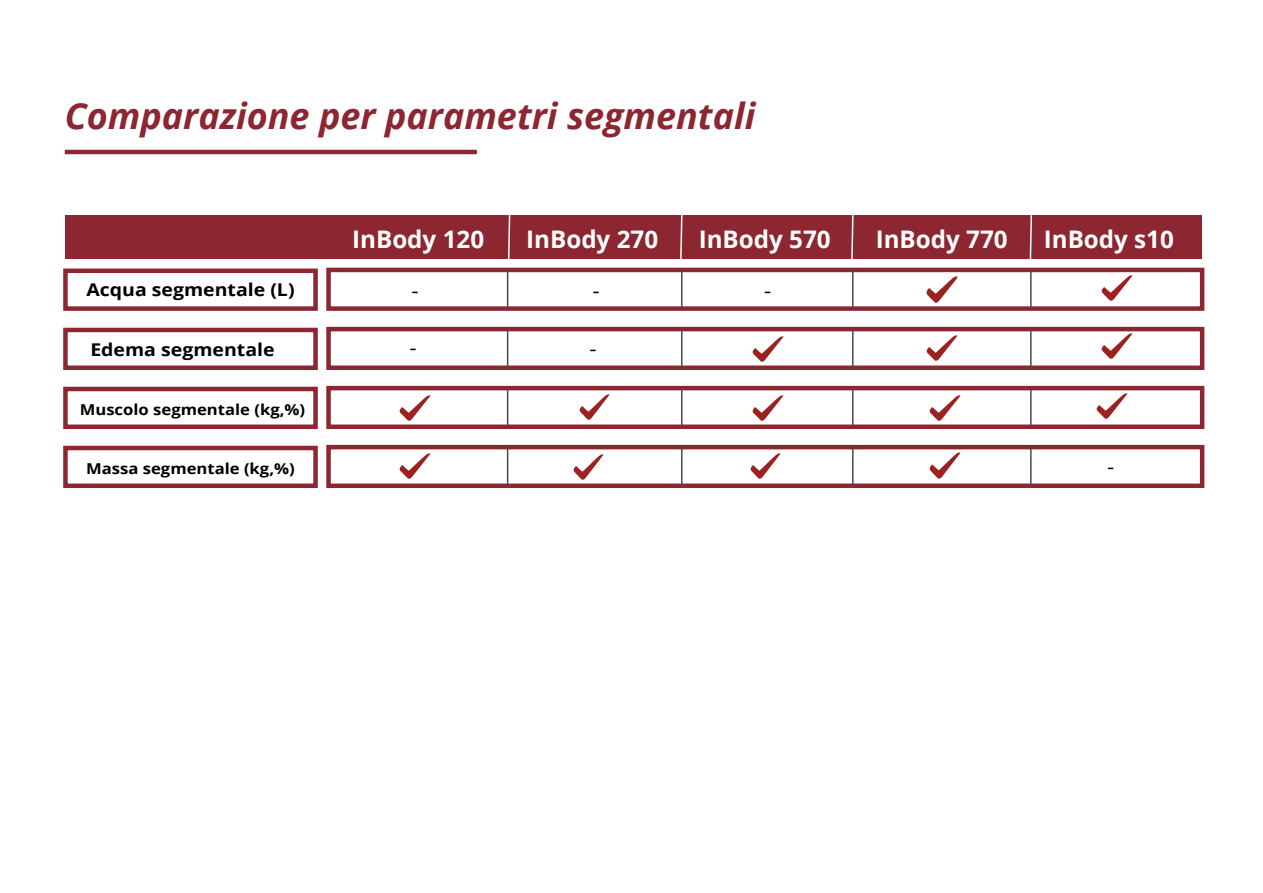
<style>
.page{position:relative;width:1263px;height:893px;background:#fff}
.page>*{position:absolute;margin:0;border:0;box-sizing:border-box;transform-origin:0 0}
.t1{font:italic 700 36px "Open Sans";color:#8c2630}
.t2{font:700 24.15px "Open Sans";color:#fff}
.t3{font:20.25px "Open Sans";color:#000001;scale:1.11 1}
.t4{font:700 17.55px "Open Sans";color:#000001;scale:1.11 1}
.t5{font:700 15px "Open Sans";color:#000001;scale:1.11 1}
</style>
<div class="page">
<hr style="left:65px;top:150px;width:412px;height:4px;background:#8c2630">
<div style="left:66px;top:215px;width:1136px;height:44px;background:#8c2630"></div>
<div style="left:63px;top:446px;width:255px;height:42px;border:4px solid #8c2630"></div>
<div style="left:326px;top:445px;width:878px;height:43px;border:4px solid #8c2630"></div>
<hr style="left:681px;top:448px;width:1px;height:38px;background:#494a4b">
<hr style="left:852px;top:447px;width:1px;height:39px;background:#494a4b">
<hr style="left:507px;top:447px;width:1px;height:39px;background:#494a4b">
<hr style="left:1030px;top:448px;width:1px;height:38px;background:#494a4b">
<div style="left:63px;top:387px;width:255px;height:42px;border:4px solid #8c2630"></div>
<div style="left:326px;top:386px;width:878px;height:43px;border:4px solid #8c2630"></div>
<hr style="left:681px;top:389px;width:1px;height:38px;background:#494a4b">
<hr style="left:852px;top:388px;width:1px;height:39px;background:#494a4b">
<hr style="left:507px;top:388px;width:1px;height:39px;background:#494a4b">
<hr style="left:1030px;top:389px;width:1px;height:38px;background:#494a4b">
<div style="left:63px;top:328px;width:255px;height:42px;border:4px solid #8c2630"></div>
<div style="left:326px;top:327px;width:878px;height:43px;border:4px solid #8c2630"></div>
<hr style="left:681px;top:330px;width:1px;height:38px;background:#494a4b">
<hr style="left:852px;top:329px;width:1px;height:39px;background:#494a4b">
<hr style="left:507px;top:329px;width:1px;height:39px;background:#494a4b">
<hr style="left:1030px;top:329px;width:1px;height:39px;background:#494a4b">
<img style="left:752px;top:336px;width:32px;height:26px">
<img style="left:752px;top:395px;width:32px;height:26px">
<img style="left:750px;top:453px;width:31px;height:26px">
<img style="left:579px;top:394px;width:31px;height:26px">
<img style="left:573px;top:454px;width:31px;height:26px">
<img style="left:399px;top:395px;width:32px;height:26px">
<img style="left:399px;top:453px;width:32px;height:26px">
<img style="left:926px;top:335px;width:32px;height:26px">
<img style="left:929px;top:395px;width:32px;height:26px">
<img style="left:1096px;top:393px;width:32px;height:26px">
<img style="left:929px;top:452px;width:32px;height:27px">
<img style="left:1101px;top:331px;width:32px;height:28px">
<div style="left:63px;top:269px;width:255px;height:42px;border:4px solid #8c2630"></div>
<div style="left:326px;top:268px;width:878px;height:43px;border:4px solid #8c2630"></div>
<svg style="left:507px;top:215px;width:4px;height:44px"></svg>
<svg style="left:680px;top:215px;width:3px;height:44px"></svg>
<svg style="left:851px;top:215px;width:3px;height:44px"></svg>
<svg style="left:1029px;top:215px;width:4px;height:44px"></svg>
<hr style="left:681px;top:271px;width:1px;height:38px;background:#494a4b">
<hr style="left:852px;top:269px;width:1px;height:40px;background:#494a4b">
<hr style="left:507px;top:269px;width:1px;height:40px;background:#494a4b">
<hr style="left:1030px;top:270px;width:1px;height:39px;background:#494a4b">
<img style="left:926px;top:276px;width:32px;height:27px">
<img style="left:1101px;top:275px;width:32px;height:26px">
<h1 class="t1" style="left:65px;top:91px;width:692px">Comparazione per parametri segmentali</h1>
<p class="t4" style="left:86px;top:277px;width:189px">Acqua segmentale (L)</p>
<p class="t4" style="left:90px;top:337px;width:167px">Edema segmentale</p>
<p class="t5" style="left:80px;top:399px;width:205px">Muscolo segmentale (kg,%)</p>
<p class="t5" style="left:86px;top:458px;width:189px">Massa segmentale (kg,%)</p>
<p class="t2" style="left:352px;top:222px;width:133px">InBody 120</p>
<p class="t2" style="left:526px;top:222px;width:133px">InBody 270</p>
<p class="t2" style="left:699px;top:222px;width:133px">InBody 570</p>
<p class="t2" style="left:876px;top:222px;width:133px">InBody 770</p>
<p class="t2" style="left:1044px;top:222px;width:132px">InBody s10</p>
<p class="t3" style="left:411px;top:277px;width:8px">-</p>
<p class="t3" style="left:592px;top:276px;width:8px">-</p>
<p class="t3" style="left:764px;top:277px;width:8px">-</p>
<p class="t3" style="left:409px;top:334px;width:8px">-</p>
<p class="t3" style="left:589px;top:335px;width:8px">-</p>
<p class="t3" style="left:1107px;top:453px;width:8px">-</p>
</div>
